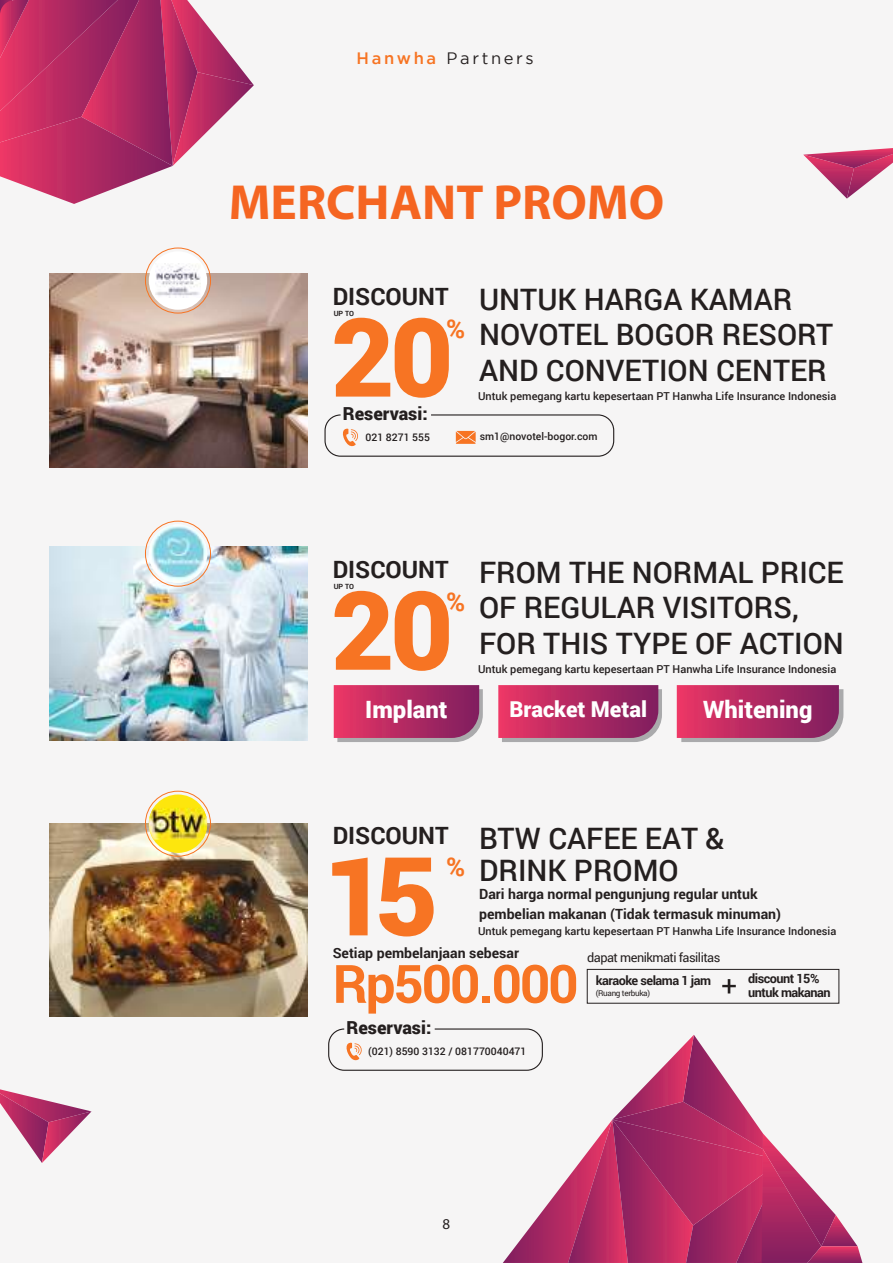
<style>
.page{position:relative;width:893px;height:1263px;background:#f6f5f5}
.page>*{position:absolute;margin:0;border:0;box-sizing:border-box;transform-origin:0 0}
.t1{font:900 109.35px "Roboto";color:#f77423}
.t2{font:700 52.95px "Roboto";letter-spacing:-.04em;color:#f77423}
.t3{font:700 49.5px "Myriad Pro";color:#f56521}
.t4{font:500 29.55px/35.4px "Roboto";color:#241f1f}
.t5{font:700 25.8px "Roboto";color:#f77423}
.t6{font:700 23.85px "Roboto";color:#241f1f}
.t7{font:900 23.85px "Roboto";color:#fff}
.t8{font:900 21.9px "Roboto";color:#fff}
.t9{font:900 18px "Roboto";color:#241f1f}
.t10{font:16.5px "Gotham";letter-spacing:.16em;color:#241f1f}
.t11{font:15px "Myriad Pro";color:#241f1f}
.t12{font:700 14.1px/20px "Roboto";color:#241f1f}
.t13{font:700 12.75px/13.2px "Roboto";letter-spacing:-.04em;color:#241f1f}
.t14{font:12.75px "Roboto";letter-spacing:-.04em;color:#241f1f}
.t15{font:500 10.95px "Roboto";color:#241f1f}
.t16{font:500 10.5px "Roboto";color:#241f1f}
.t17{font:8.1px "Roboto";letter-spacing:-.04em;color:#241f1f}
.t18{font:700 7.2px "Roboto";letter-spacing:-.01em;color:#241f1f}
.s1{font-weight:500;color:#f77423}
</style>
<div class="page">
<svg style="left:0;top:0;width:254px;height:204px"></svg>
<svg style="left:803px;top:148px;width:90px;height:51px"></svg>
<svg style="left:0;top:1089px;width:92px;height:74px"></svg>
<svg style="left:503px;top:1035px;width:359px;height:228px"></svg>
<svg style="left:342px;top:429px;width:16px;height:17px"></svg>
<svg style="left:456px;top:431px;width:20px;height:13px"></svg>
<div style="left:324px;top:414px;width:290px;height:43px;border:1px solid #241f1f;border-radius:16px"></div>
<img style="left:49px;top:273px;width:259px;height:194px">
<div style="left:149px;top:251px;width:58px;height:59px;background:#fff;border-radius:50%"></div>
<img style="left:156px;top:265px;width:44px;height:33px">
<div style="left:145px;top:248px;width:66px;height:65px;border:1px solid #f77423;border-radius:50%"></div>
<img style="left:49px;top:546px;width:259px;height:194px">
<img style="left:149px;top:524px;width:58px;height:59px;border-radius:29px">
<div style="left:145px;top:521px;width:66px;height:65px;border:1px solid #f77423;border-radius:50%"></div>
<svg style="left:498px;top:685px;width:164px;height:57px;background:#b5396c"></svg>
<svg style="left:677px;top:685px;width:166px;height:57px;background:#b4396b"></svg>
<svg style="left:334px;top:685px;width:149px;height:57px;background:#b53a6c"></svg>
<svg style="left:722px;top:979px;width:14px;height:14px"></svg>
<div style="left:587px;top:969px;width:252px;height:34px;border:1px solid #241f1f"></div>
<img style="left:49px;top:824px;width:259px;height:193px">
<div style="left:145px;top:791px;width:66px;height:66px;border:1px solid #f77423;border-radius:50%"></div>
<div style="left:149px;top:794px;width:58px;height:59px;background:#fde60d;border-radius:50%"></div>
<img style="left:149px;top:808px;width:58px;height:31px">
<svg style="left:346px;top:1043px;width:16px;height:17px"></svg>
<div style="left:328px;top:1028px;width:215px;height:43px;border:1px solid #241f1f;border-radius:16px"></div>
<h3 class="t10" style="left:357px;top:48px;width:179px"><span class="s1">Hanwha</span> Partners</h3>
<h3 class="t3" style="left:229px;top:170px;width:437px">MERCHANT PROMO</h3>
<h3 class="t6" style="left:333px;top:280px;width:118px">DISCOUNT</h3>
<p class="t18" style="left:334px;top:308px;width:22px">UP TO</p>
<h1 class="t1" style="left:331px;top:280px;width:124px">20</h1>
<h3 class="t5" style="left:446px;top:310px;width:21px">%</h3>
<h3 class="t4" style="left:479px;top:280px;width:356px">UNTUK HARGA KAMAR<br>NOVOTEL BOGOR RESORT<br>AND CONVETION CENTER</h3>
<p class="t15" style="left:478px;top:388px;width:360px">Untuk pemegang kartu kepesertaan PT Hanwha Life Insurance Indonesia</p>
<h3 class="t9" style="left:343px;top:401px;width:86px">Reservasi:</h3>
<p class="t16" style="left:365px;top:430px;width:66px">021 8271 555</p>
<p class="t16" style="left:480px;top:429px;width:119px">sm1@novotel-bogor.com</p>
<h3 class="t6" style="left:333px;top:553px;width:118px">DISCOUNT</h3>
<p class="t18" style="left:334px;top:581px;width:22px">UP TO</p>
<h1 class="t1" style="left:331px;top:554px;width:124px">20</h1>
<h3 class="t5" style="left:446px;top:583px;width:21px">%</h3>
<h3 class="t4" style="left:479px;top:553px;width:366px">FROM THE NORMAL PRICE<br>OF REGULAR VISITORS,<br>FOR THIS TYPE OF ACTION</h3>
<p class="t15" style="left:478px;top:661px;width:360px">Untuk pemegang kartu kepesertaan PT Hanwha Life Insurance Indonesia</p>
<h3 class="t7" style="left:365px;top:693px;width:84px">Implant</h3>
<h3 class="t8" style="left:510px;top:694px;width:139px">Bracket Metal</h3>
<h3 class="t7" style="left:703px;top:693px;width:111px">Whitening</h3>
<h3 class="t6" style="left:333px;top:818px;width:118px">DISCOUNT</h3>
<h1 class="t1" style="left:325px;top:819px;width:115px">15</h1>
<h3 class="t5" style="left:446px;top:849px;width:21px">%</h3>
<h3 class="t4" style="left:479px;top:821px;width:247px;line-height:32.2px">BTW CAFEE EAT &amp;<br>DRINK PROMO</h3>
<p class="t12" style="left:479px;top:883px;width:303px">Dari harga normal pengunjung regular untuk pembelian makanan (Tidak termasuk minuman)</p>
<p class="t15" style="left:478px;top:923px;width:360px">Untuk pemegang kartu kepesertaan PT Hanwha Life Insurance Indonesia</p>
<p class="t12" style="left:333px;top:943px;width:188px">Setiap pembelanjaan sebesar</p>
<h2 class="t2" style="left:333px;top:947px;width:247px">Rp500.000</h2>
<p class="t14" style="left:587px;top:949px;width:135px">dapat menikmati fasilitas</p>
<p class="t13" style="left:596px;top:974px;width:117px">karaoke selama 1 jam</p>
<p class="t17" style="left:596px;top:987px;width:56px">(Ruang terbuka)</p>
<p class="t13" style="left:748px;top:972px;width:84px">discount 15% untuk makanan</p>
<h3 class="t9" style="left:347px;top:1015px;width:86px">Reservasi:</h3>
<p class="t16" style="left:368px;top:1044px;width:160px">(021) 8590 3132 / 081770040471</p>
<h3 class="t11" style="left:443px;top:1214px;width:9px">8</h3>
</div>
